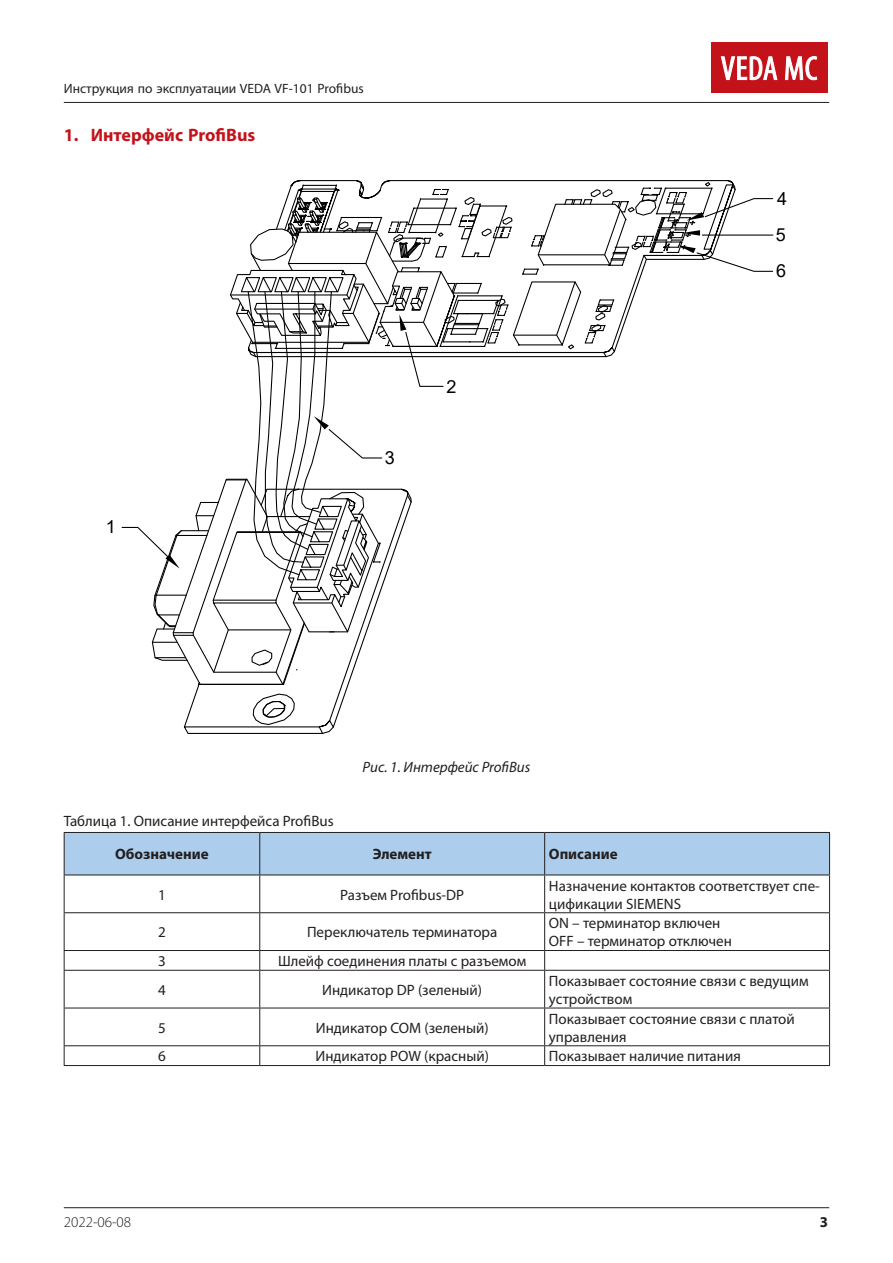
<style>
.page{position:relative;width:893px;height:1263px;background:#fff}
.page>*{position:absolute;margin:0;border:0;box-sizing:border-box;transform-origin:0 0}
.t1{font:700 18px "Myriad Pro";color:#c4121a}
.t2{font:18px/36.2px "Arial";color:#000;text-align:justify}
.основной_таб_середин{font:15px/18px "Myriad Pro";color:#231f20}
.табл__назв{font:15px "Myriad Pro";color:#231f20}
.топ_таблицы{font:700 15px "Myriad Pro";color:#231f20}
.подписи_к_рисункам{font:italic 15px "Myriad Pro";color:#231f20}
.t3{font:300 15px "Myriad Pro";color:#231f20}
.t4{font:13.5px "Myriad Pro";color:#231f20}
</style>
<div class="page">
<hr style="left:64px;top:1207px;width:765px;height:1px;background:#231f20">
<hr style="left:64px;top:102px;width:765px;height:1px;background:#231f20">
<div style="left:711px;top:43px;width:117px;height:50px;background:#c4121a"></div>
<svg style="left:721px;top:56px;width:57px;height:24px"></svg>
<svg style="left:785px;top:56px;width:32px;height:24px"></svg>
<svg style="left:121px;top:180px;width:653px;height:554px"></svg>
<div style="left:65px;top:833px;width:764px;height:42px;background:#accdeb"></div>
<svg style="left:65px;top:876px;width:764px;height:189px"></svg>
<hr style="left:64px;top:832px;width:196px;height:1px;background:#231f20">
<hr style="left:64px;top:833px;width:1px;height:42px;background:#231f20">
<hr style="left:260px;top:832px;width:285px;height:1px;background:#231f20">
<hr style="left:259px;top:833px;width:1px;height:42px;background:#231f20">
<hr style="left:545px;top:832px;width:285px;height:1px;background:#231f20">
<hr style="left:544px;top:833px;width:1px;height:42px;background:#231f20">
<hr style="left:829px;top:833px;width:1px;height:42px;background:#231f20">
<hr style="left:64px;top:875px;width:196px;height:1px;background:#231f20">
<hr style="left:64px;top:875px;width:1px;height:37px;background:#231f20">
<hr style="left:260px;top:875px;width:285px;height:1px;background:#231f20">
<hr style="left:259px;top:875px;width:1px;height:37px;background:#231f20">
<hr style="left:545px;top:875px;width:285px;height:1px;background:#231f20">
<hr style="left:544px;top:875px;width:1px;height:37px;background:#231f20">
<hr style="left:829px;top:875px;width:1px;height:37px;background:#231f20">
<hr style="left:64px;top:912px;width:196px;height:1px;background:#231f20">
<hr style="left:64px;top:913px;width:1px;height:37px;background:#231f20">
<hr style="left:260px;top:912px;width:285px;height:1px;background:#231f20">
<hr style="left:259px;top:913px;width:1px;height:37px;background:#231f20">
<hr style="left:545px;top:912px;width:285px;height:1px;background:#231f20">
<hr style="left:544px;top:913px;width:1px;height:37px;background:#231f20">
<hr style="left:829px;top:913px;width:1px;height:37px;background:#231f20">
<hr style="left:64px;top:950px;width:196px;height:1px;background:#231f20">
<svg style="left:64px;top:951px;width:1px;height:19px"></svg>
<hr style="left:260px;top:950px;width:285px;height:1px;background:#231f20">
<svg style="left:259px;top:951px;width:1px;height:19px"></svg>
<hr style="left:545px;top:950px;width:285px;height:1px;background:#231f20">
<svg style="left:544px;top:951px;width:1px;height:19px"></svg>
<svg style="left:829px;top:951px;width:1px;height:19px"></svg>
<hr style="left:64px;top:970px;width:196px;height:1px;background:#231f20">
<hr style="left:64px;top:971px;width:1px;height:37px;background:#231f20">
<hr style="left:260px;top:970px;width:285px;height:1px;background:#231f20">
<hr style="left:259px;top:971px;width:1px;height:37px;background:#231f20">
<hr style="left:545px;top:970px;width:285px;height:1px;background:#231f20">
<hr style="left:544px;top:971px;width:1px;height:37px;background:#231f20">
<hr style="left:829px;top:971px;width:1px;height:37px;background:#231f20">
<hr style="left:64px;top:1008px;width:196px;height:1px;background:#231f20">
<hr style="left:64px;top:1008px;width:1px;height:37px;background:#231f20">
<hr style="left:260px;top:1008px;width:285px;height:1px;background:#231f20">
<hr style="left:259px;top:1008px;width:1px;height:37px;background:#231f20">
<hr style="left:545px;top:1008px;width:285px;height:1px;background:#231f20">
<hr style="left:544px;top:1008px;width:1px;height:37px;background:#231f20">
<hr style="left:829px;top:1008px;width:1px;height:37px;background:#231f20">
<hr style="left:64px;top:1045px;width:196px;height:1px;background:#231f20">
<svg style="left:64px;top:1046px;width:1px;height:19px"></svg>
<hr style="left:260px;top:1045px;width:285px;height:1px;background:#231f20">
<svg style="left:259px;top:1046px;width:1px;height:19px"></svg>
<hr style="left:545px;top:1045px;width:285px;height:1px;background:#231f20">
<svg style="left:544px;top:1046px;width:1px;height:19px"></svg>
<svg style="left:829px;top:1046px;width:1px;height:19px"></svg>
<hr style="left:64px;top:1065px;width:196px;height:1px;background:#231f20">
<hr style="left:260px;top:1065px;width:285px;height:1px;background:#231f20">
<hr style="left:545px;top:1065px;width:285px;height:1px;background:#231f20">
<p class="t4" style="left:64px;top:80px;width:302px">Инструкция по эксплуатации VEDA VF-101 Profibus</p>
<p class="t1" style="left:64px;top:123px;width:193px">1. Интерфейс ProfiBus</p>
<p class="t2" style="left:106px;top:509px;width:12px">1</p>
<p class="t2" style="left:385px;top:439px;width:12px">3</p>
<p class="t2" style="left:447px;top:368px;width:12px">2</p>
<p class="подписи_к_рисункам" style="left:363px;top:758px;width:169px">Рис. 1. Интерфейс ProfiBus</p>
<p class="t2" style="left:776px;top:180px;width:13px">4<br>5<br>6</p>
<p class="табл__назв" style="left:64px;top:812px;width:271px">Таблица 1. Описание интерфейса ProfiBus</p>
<p class="топ_таблицы" style="left:115px;top:844px;width:95px">Обозначение</p>
<p class="топ_таблицы" style="left:373px;top:844px;width:61px">Элемент</p>
<p class="топ_таблицы" style="left:549px;top:844px;width:70px">Описание</p>
<p class="основной_таб_середин" style="left:158px;top:885px;width:9px">1</p>
<p class="основной_таб_середин" style="left:340px;top:885px;width:125px">Разъем Profibus-DP</p>
<p class="основной_таб_середин" style="left:549px;top:876px;width:272px">Назначение контактов соответствует спе&shy;цификации SIEMENS</p>
<p class="основной_таб_середин" style="left:158px;top:923px;width:9px">2</p>
<p class="основной_таб_середин" style="left:307px;top:923px;width:192px">Переключатель терминатора</p>
<p class="основной_таб_середин" style="left:549px;top:914px;width:173px">ON – терминатор включен</p>
<p class="основной_таб_середин" style="left:549px;top:932px;width:184px">OFF – терминатор отключен</p>
<p class="основной_таб_середин" style="left:158px;top:952px;width:9px">3</p>
<p class="основной_таб_середин" style="left:278px;top:952px;width:250px">Шлейф соединения платы с разъемом</p>
<p class="основной_таб_середин" style="left:158px;top:980px;width:9px">4</p>
<p class="основной_таб_середин" style="left:322px;top:980px;width:161px">Индикатор DP (зеленый)</p>
<p class="основной_таб_середин" style="left:549px;top:971px;width:261px">Показывает состояние связи с ведущим устройством</p>
<p class="основной_таб_середин" style="left:158px;top:1018px;width:9px">5</p>
<p class="основной_таб_середин" style="left:316px;top:1018px;width:174px">Индикатор COM (зеленый)</p>
<p class="основной_таб_середин" style="left:549px;top:1009px;width:247px">Показывает состояние связи с платой управления</p>
<p class="основной_таб_середин" style="left:158px;top:1047px;width:9px">6</p>
<p class="основной_таб_середин" style="left:315px;top:1047px;width:175px">Индикатор POW (красный)</p>
<p class="основной_таб_середин" style="left:549px;top:1047px;width:193px">Показывает наличие питания</p>
<p class="t3" style="left:64px;top:1213px;width:69px">2022-06-08</p>
<p class="топ_таблицы" style="left:820px;top:1212px;width:10px">3</p>
</div>
